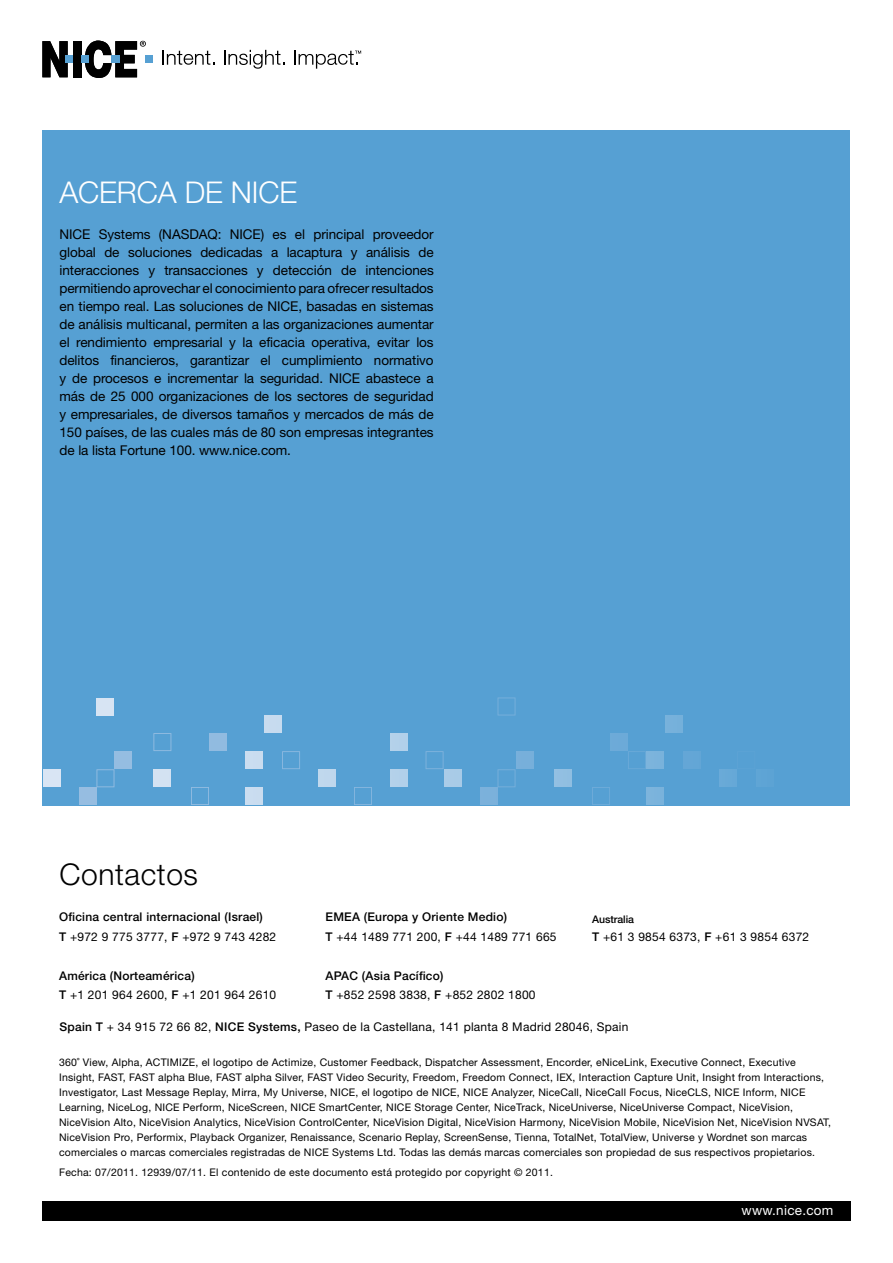
<style>
.page{position:relative;width:893px;height:1263px;background:#fff}
.page>*{position:absolute;margin:0;border:0;box-sizing:border-box;transform-origin:0 0}
.t1{font:300 30px "Helvetica Neue LT Std";letter-spacing:-.005em;color:#fff}
.t2{font:300 30px "Helvetica Neue LT Std";letter-spacing:.02em;color:#000}
.t3{font:13.5px/18px "Helvetica Neue LT Std";letter-spacing:-.005em;color:#000;text-align:justify}
.t4{font:13.5px "Helvetica Neue LT Std";letter-spacing:.02em;color:#fff}
.t5{font:12px/19.5px "Helvetica Neue LT Std";letter-spacing:.02em;color:#000}
.t6{font:500 12px/19.5px "Helvetica Neue LT Std";letter-spacing:.02em;color:#000}
.t7{font:10.5px/15px "Helvetica Neue LT Std";letter-spacing:.02em;color:#000}
.t8{font:500 10.5px "Helvetica Neue LT Std";letter-spacing:-.005em;color:#000}
.s1{font-weight:400}
.s2{font-weight:500}
</style>
<div class="page">
<div style="left:145px;top:55px;width:8px;height:8px;background:#56a0d3"></div>
<svg style="left:163px;top:50px;width:52px;height:15px"></svg>
<svg style="left:224px;top:50px;width:61px;height:19px"></svg>
<div style="left:73px;top:41px;width:8px;height:36px;background:#000"></div>
<svg style="left:42px;top:41px;width:26px;height:36px"></svg>
<div style="left:81px;top:55px;width:8px;height:8px;background:#56a0d3"></div>
<div style="left:65px;top:55px;width:8px;height:8px;background:#56a0d3"></div>
<svg style="left:85px;top:41px;width:61px;height:37px"></svg>
<svg style="left:294px;top:50px;width:67px;height:19px"></svg>
<div style="left:43px;top:131px;width:807px;height:675px;background:#56a0d3"></div>
<div style="left:43px;top:769px;width:17px;height:18px;background:#d9e5f4"></div>
<div style="left:79px;top:787px;width:18px;height:18px;background:#97bee2"></div>
<div style="left:153px;top:769px;width:18px;height:18px;background:#d9e5f4"></div>
<div style="left:114px;top:751px;width:18px;height:18px;background:#97bee2"></div>
<svg style="left:96px;top:769px;width:18px;height:18px"></svg>
<div style="left:96px;top:697px;width:18px;height:18px;background:#d9e5f4"></div>
<div style="left:209px;top:733px;width:18px;height:18px;background:#97bee2"></div>
<svg style="left:153px;top:733px;width:18px;height:18px"></svg>
<svg style="left:191px;top:787px;width:18px;height:18px"></svg>
<div style="left:245px;top:787px;width:18px;height:18px;background:#c9dcf0"></div>
<div style="left:245px;top:751px;width:18px;height:18px;background:#c9dcf0"></div>
<svg style="left:282px;top:751px;width:18px;height:18px"></svg>
<div style="left:318px;top:769px;width:18px;height:18px;background:#bfd7ed"></div>
<div style="left:264px;top:714px;width:18px;height:18px;background:#c7dbef"></div>
<svg style="left:354px;top:787px;width:18px;height:18px"></svg>
<div style="left:390px;top:769px;width:18px;height:18px;background:#b2d0ea"></div>
<svg style="left:426px;top:751px;width:18px;height:18px"></svg>
<div style="left:390px;top:733px;width:18px;height:18px;background:#b2d0ea"></div>
<div style="left:444px;top:769px;width:18px;height:18px;background:#a9cbe7"></div>
<div style="left:480px;top:787px;width:18px;height:18px;background:#7bb1db"></div>
<div style="left:554px;top:769px;width:18px;height:18px;background:#91bfe1"></div>
<div style="left:515px;top:751px;width:18px;height:18px;background:#77afda"></div>
<svg style="left:497px;top:769px;width:18px;height:18px"></svg>
<svg style="left:497px;top:697px;width:18px;height:18px"></svg>
<div style="left:610px;top:733px;width:18px;height:18px;background:#6caad8"></div>
<svg style="left:628px;top:751px;width:18px;height:18px"></svg>
<svg style="left:592px;top:787px;width:18px;height:18px"></svg>
<div style="left:646px;top:787px;width:18px;height:18px;background:#7bb3dc"></div>
<div style="left:646px;top:751px;width:18px;height:18px;background:#7bb3dc"></div>
<div style="left:683px;top:751px;width:18px;height:18px;background:#64a6d6"></div>
<div style="left:719px;top:769px;width:18px;height:18px;background:#67a9d7"></div>
<div style="left:665px;top:714px;width:18px;height:18px;background:#76b1db"></div>
<div style="left:756px;top:769px;width:18px;height:18px;background:#5ea4d5"></div>
<div style="left:849px;top:787px;width:18px;height:18px;background:#fff"></div>
<div style="left:849px;top:805px;width:18px;height:18px;background:#fff"></div>
<div style="left:43px;top:1201px;width:808px;height:19px;background:#000"></div>
<h1 class="t1" style="left:60px;top:174px;width:239px">ACERCA DE NICE</h1>
<p class="t3" style="left:60px;top:225px;width:376px">NICE Systems (NASDAQ: NICE) es el principal proveedor global de soluciones dedicadas a lacaptura y análisis de interacciones y transacciones y detección de intenciones permitiendo aprovechar el conocimiento para ofrecer resultados en tiempo real. Las soluciones de NICE, basadas en sistemas de análisis multicanal, permiten a las organizaciones aumentar el rendimiento empresarial y la eficacia operativa, evitar los delitos financieros, garantizar el cumplimiento normativo y de procesos e incrementar la seguridad. NICE abastece a más de 25 000 organizaciones de los sectores de seguridad y empresariales, de diversos tamaños y mercados de más de 150 países, de las cuales más de 80 son empresas integrantes de la lista Fortune 100. www.nice.com.</p>
<h1 class="t2" style="left:59px;top:856px;width:140px">Contactos</h1>
<p class="t6" style="left:59px;top:907px;width:219px">Oficina central internacional (Israel)<br>T <span class="s1">+972 9 775 3777,</span> F <span class="s1">+972 9 743 4282</span></p>
<p class="t5" style="left:59px;top:966px;width:219px"><span class="s2">América (Norteamérica)<br>T</span> +1 201 964 2600, <span class="s2">F</span> +1 201 964 2610</p>
<p class="t6" style="left:326px;top:907px;width:233px">EMEA (Europa y Oriente Medio)<br>T <span class="s1">+44 1489 771 200,</span> F <span class="s1">+44 1489 771 665</span></p>
<p class="t5" style="left:326px;top:966px;width:212px"><span class="s2">APAC (Asia Pacífico)<br>T</span> +852 2598 3838, <span class="s2">F</span> +852 2802 1800</p>
<p class="t8" style="left:592px;top:913px;width:43px">Australia</p>
<p class="t5" style="left:592px;top:927px;width:219px"><span class="s2">T</span> +61 3 9854 6373, <span class="s2">F</span> +61 3 9854 6372</p>
<p class="t5" style="left:60px;top:1017px;width:570px"><span class="s2">Spain T</span> + 34 915 72 66 82, <span class="s2">NICE Systems,</span> Paseo de la Castellana, 141 planta 8 Madrid 28046, Spain</p>
<p class="t7" style="left:59px;top:1054px;width:773px">360˚ View, Alpha, ACTIMIZE, el logotipo de Actimize, Customer Feedback, Dispatcher Assessment, Encorder, eNiceLink, Executive Connect, Executive Insight, FAST, FAST alpha Blue, FAST alpha Silver, FAST Video Security, Freedom, Freedom Connect, IEX, Interaction Capture Unit, Insight from Interactions, Investigator, Last Message Replay, Mirra, My Universe, NICE, el logotipo de NICE, NICE Analyzer, NiceCall, NiceCall Focus, NiceCLS, NICE Inform, NICE Learning, NiceLog, NICE Perform, NiceScreen, NICE SmartCenter, NICE Storage Center, NiceTrack, NiceUniverse, NiceUniverse Compact, NiceVision, NiceVision Alto, NiceVision Analytics, NiceVision ControlCenter, NiceVision Digital, NiceVision Harmony, NiceVision Mobile, NiceVision Net, NiceVision NVSAT, NiceVision Pro, Performix, Playback Organizer, Renaissance, Scenario Replay, ScreenSense, Tienna, TotalNet, TotalView, Universe y Wordnet son marcas comerciales o marcas comerciales registradas de NICE Systems Ltd. Todas las demás marcas comerciales son propiedad de sus respectivos propietarios.</p>
<p class="t7" style="left:59px;top:1164px;width:495px">Fecha: 07/2011. 12939/07/11. El contenido de este documento está protegido por copyright © 2011.</p>
<p class="t4" style="left:741px;top:1202px;width:93px">www.nice.com</p>
</div>
